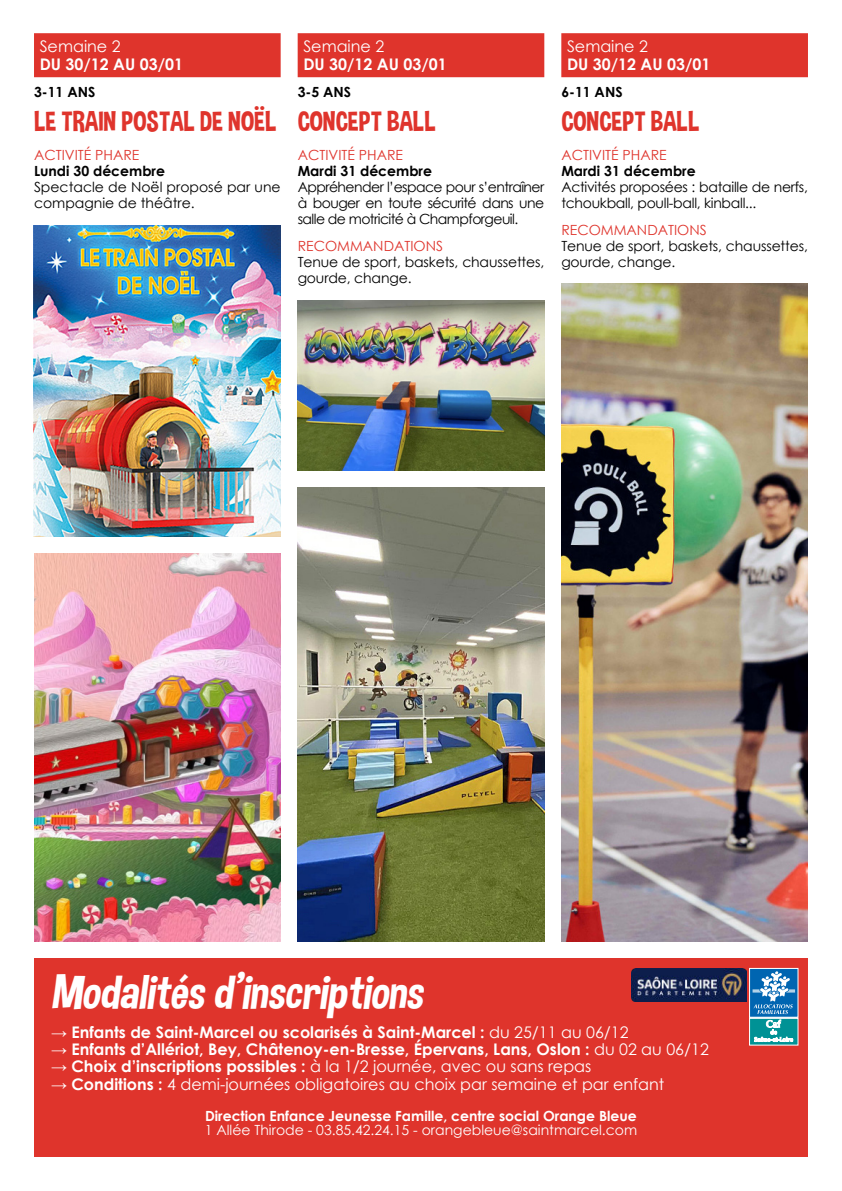
<style>
.page{position:relative;width:842px;height:1191px;background:#fff}
.page>*{position:absolute;margin:0;border:0;box-sizing:border-box;transform-origin:0 0}
.t1{font:italic 48px "Dimbo";color:#fff}
.t2{font:28px "Dimbo";color:#df342c}
.t3{font:700 16px "Century Gothic";color:#fff}
.t4{font:16px "Century Gothic";color:#fff}
.t5{font:14px/16px "Century Gothic";letter-spacing:-.01em;color:#000}
.t6{font:14px "Century Gothic";color:#df342c}
.t7{font:700 14px "Century Gothic";color:#000}
.t8{font:14px "Century Gothic";color:#fff}
.t9{font:700 14px "Century Gothic";color:#fff}
.s1{font-weight:400}
.s2{font-weight:700}
</style>
<div class="page">
<div style="left:34px;top:33px;width:247px;height:44px;background:#df342c"></div>
<div style="left:298px;top:33px;width:246px;height:44px;background:#df342c"></div>
<div style="left:561px;top:33px;width:247px;height:44px;background:#df342c"></div>
<div style="left:34px;top:958px;width:774px;height:199px;background:#df342c"></div>
<img style="left:631px;top:968px;width:115px;height:34px">
<div style="left:749px;top:968px;width:49px;height:49px;background:#0065b1;border:1px solid #fff"></div>
<svg style="left:749px;top:971px;width:49px;height:74px"></svg>
<img style="left:34px;top:553px;width:247px;height:388px">
<img style="left:34px;top:225px;width:247px;height:311px">
<img style="left:298px;top:301px;width:246px;height:169px">
<img style="left:298px;top:488px;width:246px;height:453px">
<img style="left:561px;top:284px;width:247px;height:657px">
<p class="t4" style="left:40px;top:39px;width:82px">Semaine 2</p>
<p class="t3" style="left:40px;top:57px;width:145px">DU 30/12 AU 03/01</p>
<p class="t7" style="left:34px;top:86px;width:63px">3-11 ANS</p>
<h2 class="t2" style="left:34px;top:106px;width:244px">LE TRAIN POSTAL DE NOËL</h2>
<p class="t6" style="left:34px;top:149px;width:107px">ACTIVITÉ PHARE</p>
<p class="t7" style="left:34px;top:164px;width:133px">Lundi 30 décembre</p>
<p class="t5" style="left:34px;top:180px;width:248px">Spectacle de Noël proposé par une compagnie de théâtre.</p>
<p class="t4" style="left:303px;top:39px;width:82px">Semaine 2</p>
<p class="t3" style="left:303px;top:57px;width:145px">DU 30/12 AU 03/01</p>
<p class="t7" style="left:298px;top:86px;width:55px">3-5 ANS</p>
<h2 class="t2" style="left:298px;top:106px;width:140px">CONCEPT BALL</h2>
<p class="t6" style="left:298px;top:149px;width:107px">ACTIVITÉ PHARE</p>
<p class="t7" style="left:298px;top:164px;width:136px">Mardi 31 décembre</p>
<p class="t5" style="left:298px;top:180px;width:248px;text-align:justify">Appréhender l’espace pour s’entraîner à bouger en toute sécurité dans une salle de motricité à Champforgeuil.</p>
<p class="t6" style="left:298px;top:240px;width:147px">RECOMMANDATIONS</p>
<p class="t5" style="left:298px;top:255px;width:248px">Tenue de sport, baskets, chaussettes, gourde, change.</p>
<p class="t4" style="left:567px;top:39px;width:82px">Semaine 2</p>
<p class="t3" style="left:567px;top:57px;width:145px">DU 30/12 AU 03/01</p>
<p class="t7" style="left:561px;top:86px;width:63px">6-11 ANS</p>
<h2 class="t2" style="left:561px;top:106px;width:140px">CONCEPT BALL</h2>
<p class="t6" style="left:561px;top:149px;width:107px">ACTIVITÉ PHARE</p>
<p class="t7" style="left:561px;top:164px;width:136px">Mardi 31 décembre</p>
<p class="t5" style="left:561px;top:180px;width:248px">Activités proposées : bataille de nerfs, tchoukball, poull-ball, kinball...</p>
<p class="t6" style="left:561px;top:224px;width:147px">RECOMMANDATIONS</p>
<p class="t5" style="left:561px;top:239px;width:248px">Tenue de sport, baskets, chaussettes, gourde, change.</p>
<h1 class="t1" style="left:51px;top:971px;width:373px">Modalités d’inscriptions</h1>
<p class="t3" style="left:51px;top:1020px;width:579px">→ Enfants de Saint-Marcel ou scolarisés à Saint-Marcel : <span class="s1">du 25/11 au 06/12</span></p>
<p class="t3" style="left:51px;top:1037px;width:659px">→ Enfants d’Allériot, Bey, Châtenoy-en-Bresse, Épervans, Lans, Oslon : <span class="s1">du 02 au 06/12</span></p>
<p class="t3" style="left:51px;top:1054px;width:542px">→ Choix d’inscriptions possibles : <span class="s1">à la 1/2 journée, avec ou sans repas</span></p>
<p class="t4" style="left:51px;top:1077px;width:615px"><span class="s2">→ Conditions :</span> 4 demi-journées obligatoires au choix par semaine et par enfant</p>
<p class="t9" style="left:205px;top:1105px;width:433px">Direction Enfance Jeunesse Famille, centre social Orange Bleue</p>
<p class="t8" style="left:205px;top:1124px;width:434px">1 Allée Thirode - 03.85.42.24.15 - orangebleue@saintmarcel.com</p>
</div>
